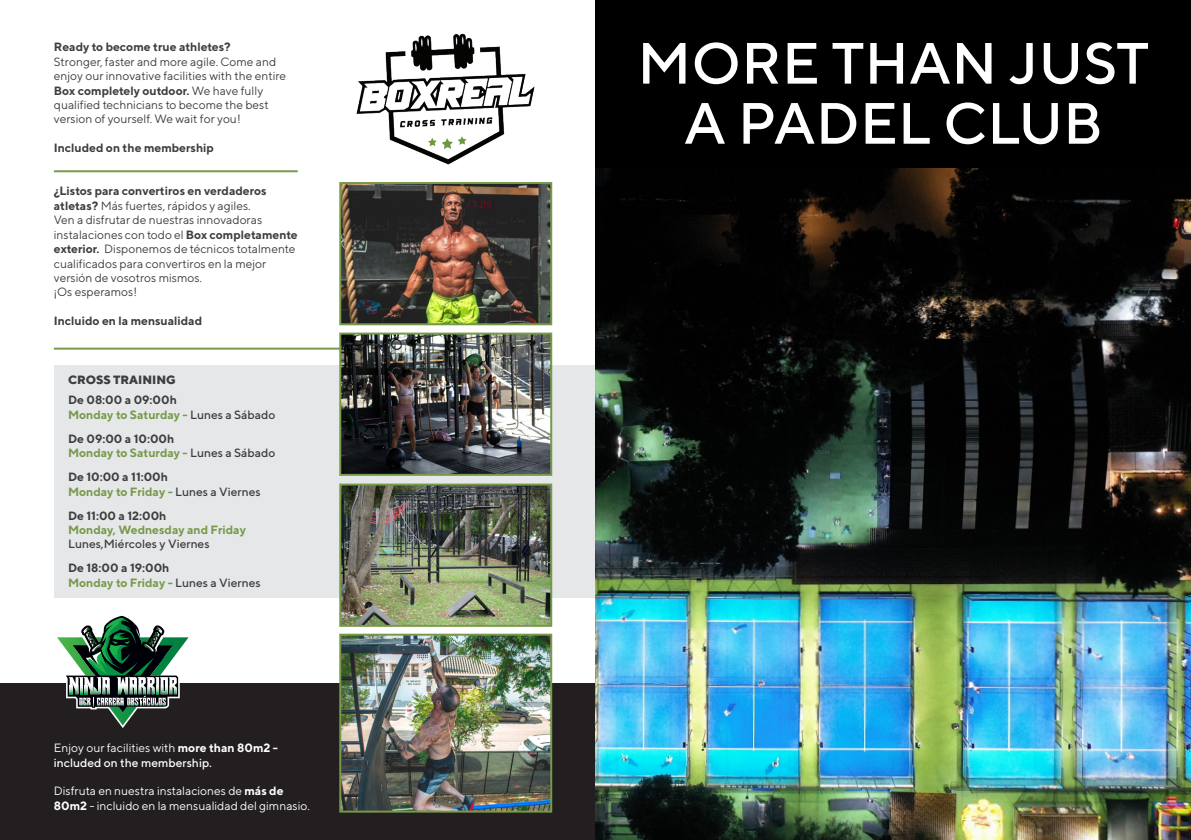
<style>
.page{position:relative;width:1191px;height:840px;background:#fff}
.page>*{position:absolute;margin:0;border:0;box-sizing:border-box;transform-origin:0 0}
.t1{font:500 58px/60px "TT Norms";color:#fff;text-align:center}
.t2{font:12px/14.4px "TT Norms";color:#3e3e3f}
.t3{font:700 12px "TT Norms";color:#3e3e3f}
.t4{font:700 12px "TT Norms";color:#769a49}
.t5{font:12px/14.4px "TT Norms";color:#fff}
.t6{font:500 12px/14.4px "TT Norms";color:#fff}
.t7{font:500 12px "TT Norms";color:#3e3e3f}
.t8{font:800 12px "TT Norms";color:#3e3e3f}
.s1{font-weight:700}
.s2{font-weight:500;color:#3e3e3f}
.s3{font-weight:400}
</style>
<div class="page">
<div style="left:0;top:683px;width:595px;height:156px;background:#231f20"></div>
<div style="left:54px;top:365px;width:541px;height:232px;background:#e6e7e9"></div>
<svg style="left:57px;top:615px;width:132px;height:112px"></svg>
<hr style="left:54px;top:170px;width:244px;height:2px;background:#779b49">
<hr style="left:54px;top:347px;width:286px;height:2px;background:#779b49">
<img style="left:356px;top:33px;width:179px;height:132px">
<img style="left:342px;top:636px;width:207px;height:173px">
<div style="left:339px;top:633px;width:213px;height:179px;border:2px solid #769a49"></div>
<img style="left:342px;top:185px;width:207px;height:137px">
<div style="left:339px;top:182px;width:213px;height:143px;border:2px solid #769a49"></div>
<img style="left:342px;top:335px;width:207px;height:137px">
<div style="left:339px;top:332px;width:213px;height:143px;border:2px solid #769a49"></div>
<img style="left:342px;top:486px;width:207px;height:137px">
<div style="left:339px;top:483px;width:213px;height:143px;border:2px solid #769a49"></div>
<img style="left:595px;top:167px;width:596px;height:672px">
<div style="left:595px;top:0;width:596px;height:167px;background:#000"></div>
<p class="t3" style="left:54px;top:39px;width:178px">Ready to become true athletes?</p>
<p class="t2" style="left:54px;top:54px;width:234px">Stronger, faster and more agile. Come and enjoy our innovative facilities with the entire <span class="s1">Box completely outdoor.</span> We have fully qualified technicians to become the best version of yourself. We wait for you!</p>
<p class="t3" style="left:54px;top:140px;width:162px">Included on the membership</p>
<p class="t2" style="left:54px;top:184px;width:245px"><span class="s1">¿Listos para convertiros en verdaderos atletas?</span> Más fuertes, rápidos y agiles.<br>Ven a disfrutar de nuestras innovadoras instalaciones con todo el <span class="s1">Box completamente exterior.</span> Disponemos de técnicos totalmente cualificados para convertiros en la mejor versión de vosotros mismos.</p>
<p class="t2" style="left:54px;top:284px;width:85px">¡Os esperamos!</p>
<p class="t3" style="left:54px;top:313px;width:150px">Incluido en la mensualidad</p>
<p class="t8" style="left:68px;top:372px;width:109px">CROSS TRAINING</p>
<p class="t3" style="left:68px;top:392px;width:110px">De 08:00 a 09:00h</p>
<p class="t4" style="left:68px;top:406px;width:209px">Monday to Saturday - <span class="s2">Lunes a Sábado</span></p>
<p class="t3" style="left:68px;top:430px;width:108px">De 09:00 a 10:00h</p>
<p class="t4" style="left:68px;top:445px;width:209px">Monday to Saturday - <span class="s2">Lunes a Sábado</span></p>
<p class="t3" style="left:68px;top:469px;width:101px">De 10:00 a 11:00h</p>
<p class="t4" style="left:68px;top:483px;width:194px">Monday to Friday - <span class="s2">Lunes a Viernes</span></p>
<p class="t3" style="left:68px;top:507px;width:100px">De 11:00 a 12:00h</p>
<p class="t4" style="left:68px;top:522px;width:179px">Monday, Wednesday and Friday</p>
<p class="t7" style="left:68px;top:536px;width:143px">Lunes,Miércoles y Viernes</p>
<p class="t3" style="left:68px;top:560px;width:103px">De 18:00 a 19:00h</p>
<p class="t4" style="left:68px;top:574px;width:194px">Monday to Friday - <span class="s2">Lunes a Viernes</span></p>
<p class="t6" style="left:54px;top:740px;width:226px"><span class="s3">Enjoy our facilities with</span> <span class="s1">more than 80m2 - </span>included on the membership.</p>
<p class="t5" style="left:54px;top:783px;width:258px">Disfruta en nuestra instalaciones de <span class="s1">más de<br>80m2</span> - incluido en la mensualidad del gimnasio.</p>
<p class="t1" style="left:637px;top:32px;width:513px">MORE THAN JUST<br>A PADEL CLUB</p>
</div>
